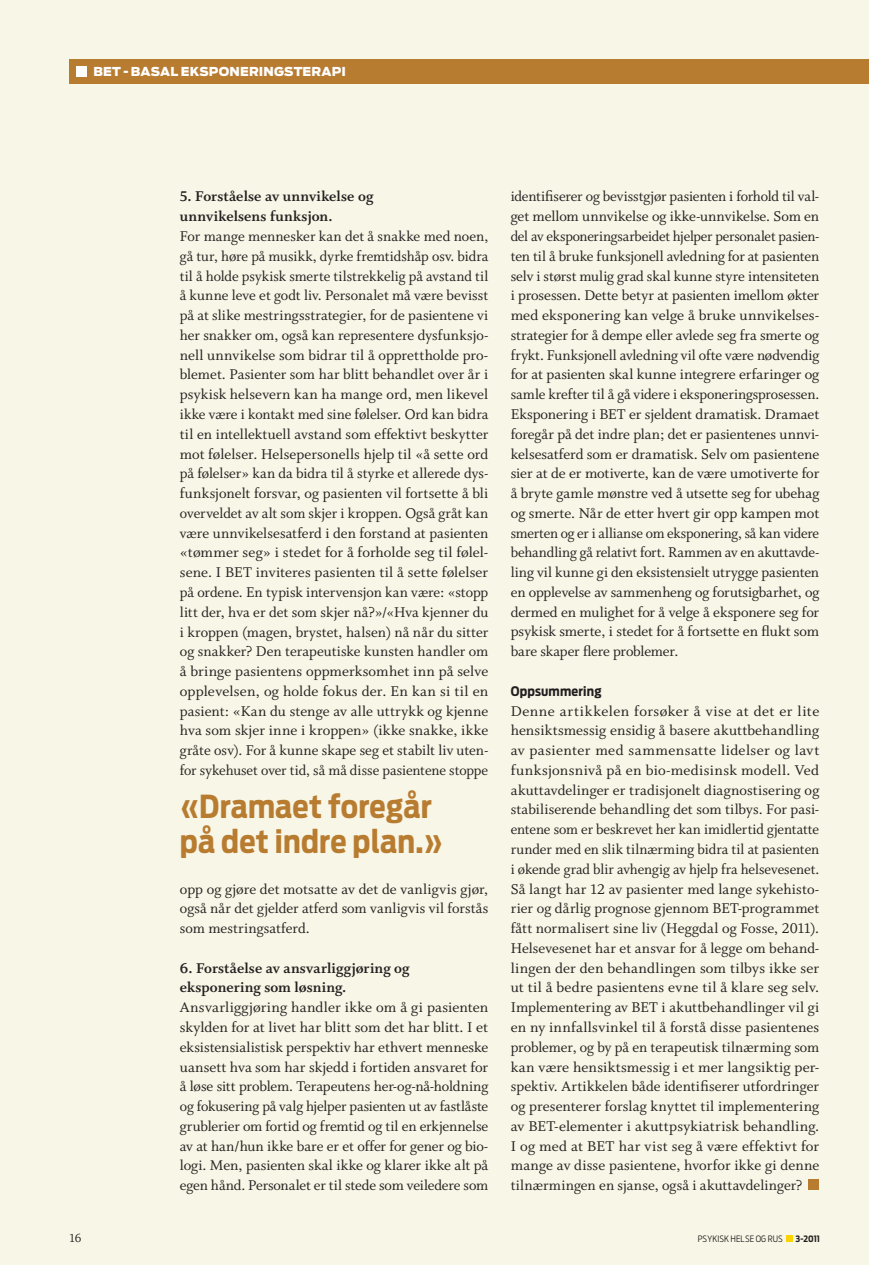
<style>
.page{position:relative;width:869px;height:1265px;background:#fff}
.page>*{position:absolute;margin:0;border:0;box-sizing:border-box;transform-origin:0 0}
.t1{font:700 31.5px/35px "Antenna Cond";letter-spacing:.005em;color:#b87c31}
.t2{font:15.75px/19.8px "Whitman Roman LF";letter-spacing:-.005em;color:#231f20;text-align:justify}
.t3{font:15.75px/19.8px "Whitman Bold LF";letter-spacing:.005em;color:#231f20}
.t4{font:700 13.12px "Antenna Cond";letter-spacing:.015em;color:#231f20}
.t5{font:13.12px "Whitman Roman LF";color:#231f20}
.t6{font:900 12.25px "Antenna";letter-spacing:.015em;color:#fff}
.t7{font:300 8.75px "Antenna Cond";letter-spacing:.01em;color:#231f20}
.t8{font:700 8.75px "Antenna Cond";color:#231f20}
</style>
<div class="page">
<div style="left:0;top:0;width:868px;height:1265px;background:#f8f6e6"></div>
<div style="left:69px;top:60px;width:799px;height:24px;background:#b87c31"></div>
<div style="left:76px;top:66px;width:11px;height:11px;background:#fff"></div>
<div style="left:808px;top:1179px;width:11px;height:11px;background:#b87c31"></div>
<div style="left:785px;top:1235px;width:7px;height:7px;background:#fed304"></div>
<p class="t6" style="left:93px;top:64px;width:254px">BET - BASAL EKSPONERINGSTE RAPI</p>
<p class="t3" style="left:180px;top:187px;width:195px">5. Forståelse av unnvikelse og unnvikelsens funksjon.</p>
<p class="t2" style="left:180px;top:227px;width:310px">For mange mennesker kan det å snakke med noen, gå tur, høre på musikk, dyrke fremtidshåp osv. bidra til å holde psykisk smerte tilstrekkelig på avstand til å kunne leve et godt liv. Personalet må være bevisst på at slike mestringsstrategier, for de pasientene vi her snakker om, også kan representere dysfunksjo&shy;nell unnvikelse som bidrar til å opprettholde pro&shy;blemet. Pasienter som har blitt behandlet over år i psykisk helsevern kan ha mange ord, men likevel ikke være i kontakt med sine følelser. Ord kan bidra til en intellektuell avstand som effektivt beskytter mot følelser. Helsepersonells hjelp til «å sette ord på følelser» kan da bidra til å styrke et allerede dys&shy;funksjonelt forsvar, og pasienten vil fortsette å bli overveldet av alt som skjer i kroppen. Også gråt kan være unnvikelsesatferd i den forstand at pasienten «tømmer seg» i stedet for å forholde seg til følel&shy;sene. I BET inviteres pasienten til å sette følelser på ordene. En typisk intervensjon kan være: «stopp litt der, hva er det som skjer nå?»/«Hva kjenner du i kroppen (magen, brystet, halsen) nå når du sitter og snakker? Den terapeutiske kunsten handler om å bringe pasientens oppmerksomhet inn på selve opplevelsen, og holde fokus der. En kan si til en pasient: «Kan du stenge av alle uttrykk og kjenne hva som skjer inne i kroppen» (ikke snakke, ikke gråte osv). For å kunne skape seg et stabilt liv uten&shy;for sykehuset over tid, så må disse pasientene stoppe</p>
<h1 class="t1" style="left:180px;top:789px;width:265px">«Dramaet foregår på det indre plan.»</h1>
<p class="t2" style="left:180px;top:879px;width:310px">opp og gjøre det motsatte av det de vanligvis gjør, også når det gjelder atferd som vanligvis vil forstås som mestringsatferd.</p>
<p class="t3" style="left:180px;top:958px;width:231px">6. Forståelse av ansvarliggjøring og eksponering som løsning.</p>
<p class="t2" style="left:180px;top:998px;width:310px">Ansvarliggjøring handler ikke om å gi pasienten skylden for at livet har blitt som det har blitt. I et eksistensialistisk perspektiv har ethvert menneske uansett hva som har skjedd i fortiden ansvaret for å løse sitt problem. Terapeutens her-og-nå-holdning og fokusering på valg hjelper pasienten ut av fastlåste grublerier om fortid og fremtid og til en erkjennelse av at han/hun ikke bare er et offer for gener og bio&shy;logi. Men, pasienten skal ikke og klarer ikke alt på egen hånd. Personalet er til stede som veiledere som</p>
<p class="t2" style="left:510px;top:187px;width:310px">identifiserer og bevisstgjør pasienten i forhold til val&shy;get mellom unnvikelse og ikke-unnvikelse. Som en del av eksponeringsarbeidet hjelper personalet pasien&shy;ten til å bruke funksjonell avledning for at pasienten selv i størst mulig grad skal kunne styre intensiteten i prosessen. Dette betyr at pasienten imellom økter med eksponering kan velge å bruke unnvikelses&shy;strategier for å dempe eller avlede seg fra smerte og frykt. Funksjonell avledning vil ofte være nødvendig for at pasienten skal kunne integrere erfaringer og samle krefter til å gå videre i eksponeringsprosessen.<br>Eksponering i BET er sjeldent dramatisk. Dramaet foregår på det indre plan; det er pasientenes unnvi&shy;kelsesatferd som er dramatisk. Selv om pasientene sier at de er motiverte, kan de være umotiverte for å bryte gamle mønstre ved å utsette seg for ubehag og smerte. Når de etter hvert gir opp kampen mot smerten og er i allianse om eksponering, så kan videre behandling gå relativt fort. Rammen av en akuttavde&shy;ling vil kunne gi den eksistensielt utrygge pasienten en opplevelse av sammenheng og forutsigbarhet, og dermed en mulighet for å velge å eksponere seg for psykisk smerte, i stedet for å fortsette en flukt som bare skaper flere problemer.</p>
<p class="t4" style="left:510px;top:683px;width:92px">Oppsummering</p>
<p class="t2" style="left:510px;top:701px;width:310px">Denne artikkelen forsøker å vise at det er lite hensiktsmessig ensidig å basere akuttbehandling av pasienter med sammensatte lidelser og lavt funksjonsnivå på en bio-medisinsk modell. Ved akuttavdelinger er tradisjonelt diagnostisering og stabiliserende behandling det som tilbys. For pasi&shy;entene som er beskrevet her kan imidlertid gjentatte runder med en slik tilnærming bidra til at pasienten i økende grad blir avhengig av hjelp fra helsevesenet.<br>Så langt har 12 av pasienter med lange sykehisto&shy;rier og dårlig prognose gjennom BET-programmet fått normalisert sine liv (Heggdal og Fosse, 2011).<br>Helsevesenet har et ansvar for å legge om behand&shy;lingen der den behandlingen som tilbys ikke ser ut til å bedre pasientens evne til å klare seg selv.<br>Implementering av BET i akuttbehandlinger vil gi en ny innfallsvinkel til å forstå disse pasientenes problemer, og by på en terapeutisk tilnærming som kan være hensiktsmessig i et mer langsiktig per&shy;spektiv. Artikkelen både identifiserer utfordringer og presenterer forslag knyttet til implementering av BET-elementer i akuttpsykiatrisk behandling.<br>I og med at BET har vist seg å være effektivt for mange av disse pasientene, hvorfor ikke gi denne tilnærmingen en sjanse, også i akuttavdelinger?</p>
<p class="t5" style="left:69px;top:1230px;width:13px">16</p>
<p class="t7" style="left:697px;top:1233px;width:86px">PSYKISK HELSE OG RUS</p>
<p class="t8" style="left:795px;top:1233px;width:26px">3-2011</p>
</div>
